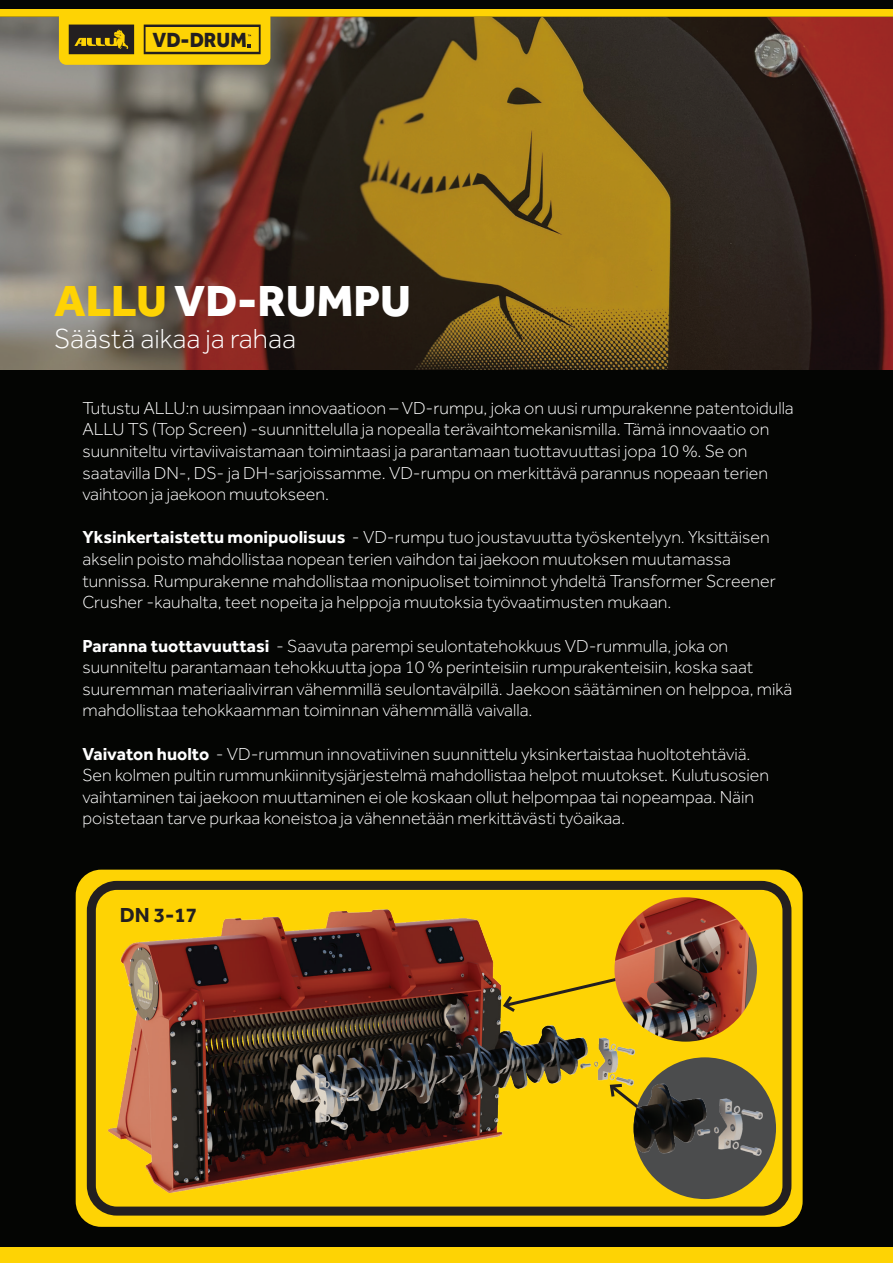
<style>
.page{position:relative;width:893px;height:1263px;background:#fff}
.page>*{position:absolute;margin:0;border:0;box-sizing:border-box;transform-origin:0 0}
.t1{font:800 45px "Effra";color:#fff}
.t2{font:300 28.5px "Effra";color:#fff}
.t3{font:800 21.15px "Effra";color:#231f20;scale:.95 1}
.t4{font:700 21px "Effra";color:#231f20}
.t5{font:300 18px/21.6px "Effra";color:#fff}
.s1{color:#fed304}
.s2{font-weight:700}
</style>
<div class="page">
<div style="left:0;top:356px;width:893px;height:907px;background:#040503"></div>
<div style="left:76px;top:870px;width:727px;height:357px;background:#fed304;border-radius:26px"></div>
<div style="left:87px;top:881px;width:704px;height:334px;border:9px solid #231f20;border-radius:26px"></div>
<svg style="left:0;top:8px;width:893px;height:9px;background:#d5b104"></svg>
<div style="left:0;top:1247px;width:893px;height:16px;background:#fed304"></div>
<div style="left:0;top:0;width:893px;height:8px;background:#040503"></div>
<svg style="left:0;top:17px;width:893px;height:353px;background:#654c2f"></svg>
<div style="left:59px;top:10px;width:211px;height:55px;background:#fed304;border-radius:7px"></div>
<img style="left:75px;top:876px;width:575px;height:319px">
<svg style="left:501px;top:968px;width:113px;height:47px"></svg>
<svg style="left:607px;top:1082px;width:61px;height:107px"></svg>
<img style="left:614px;top:897px;width:143px;height:145px">
<svg style="left:69px;top:25px;width:65px;height:29px;background:#4b401a"></svg>
<svg style="left:144px;top:25px;width:117px;height:29px"></svg>
<img style="left:634px;top:1057px;width:142px;height:142px;border-radius:71px">
<p class="t3" style="left:152px;top:27px;width:101px">VD-DRUM</p>
<h1 class="t1" style="left:54px;top:273px;width:359px"><span class="s1">ALLU</span> VD-RUMPU</h1>
<h2 class="t2" style="left:54px;top:323px;width:244px">Säästä aikaa ja rahaa</h2>
<p class="t5" style="left:82px;top:397px;width:713px">Tutustu ALLU:n uusimpaan innovaatioon – VD-rumpu, joka on uusi rumpurakenne patentoidulla ALLU TS (Top Screen) -suunnittelulla ja nopealla terävaihtomekanismilla. Tämä innovaatio on suunniteltu virtaviivaistamaan toimintaasi ja parantamaan tuottavuuttasi jopa 10 %. Se on saatavilla DN-, DS- ja DH-sarjoissamme. VD-rumpu on merkittävä parannus nopeaan terien vaihtoon ja jaekoon muutokseen.</p>
<p class="t5" style="left:82px;top:527px;width:695px"><span class="s2">Yksinkertaistettu monipuolisuus</span> - VD-rumpu tuo joustavuutta työskentelyyn. Yksittäisen akselin poisto mahdollistaa nopean terien vaihdon tai jaekoon muutoksen muutamassa tunnissa. Rumpurakenne mahdollistaa monipuoliset toiminnot yhdeltä Transformer Screener Crusher -kauhalta, teet nopeita ja helppoja muutoksia työvaatimusten mukaan.</p>
<p class="t5" style="left:82px;top:635px;width:711px"><span class="s2">Paranna tuottavuuttasi</span> - Saavuta parempi seulontatehokkuus VD-rummulla, joka on suunniteltu parantamaan tehokkuutta jopa 10 % perinteisiin rumpurakenteisiin, koska saat suuremman materiaalivirran vähemmillä seulontavälpillä. Jaekoon säätäminen on helppoa, mikä mahdollistaa tehokkaamman toiminnan vähemmällä vaivalla.</p>
<p class="t5" style="left:82px;top:743px;width:688px"><span class="s2">Vaivaton huolto</span> - VD-rummun innovatiivinen suunnittelu yksinkertaistaa huoltotehtäviä.<br>Sen kolmen pultin rummunkiinnitysjärjestelmä mahdollistaa helpot muutokset. Kulutusosien vaihtaminen tai jaekoon muuttaminen ei ole koskaan ollut helpompaa tai nopeampaa. Näin poistetaan tarve purkaa koneistoa ja vähennetään merkittävästi työaikaa.</p>
<p class="t4" style="left:120px;top:902px;width:79px">DN 3-17</p>
</div>
